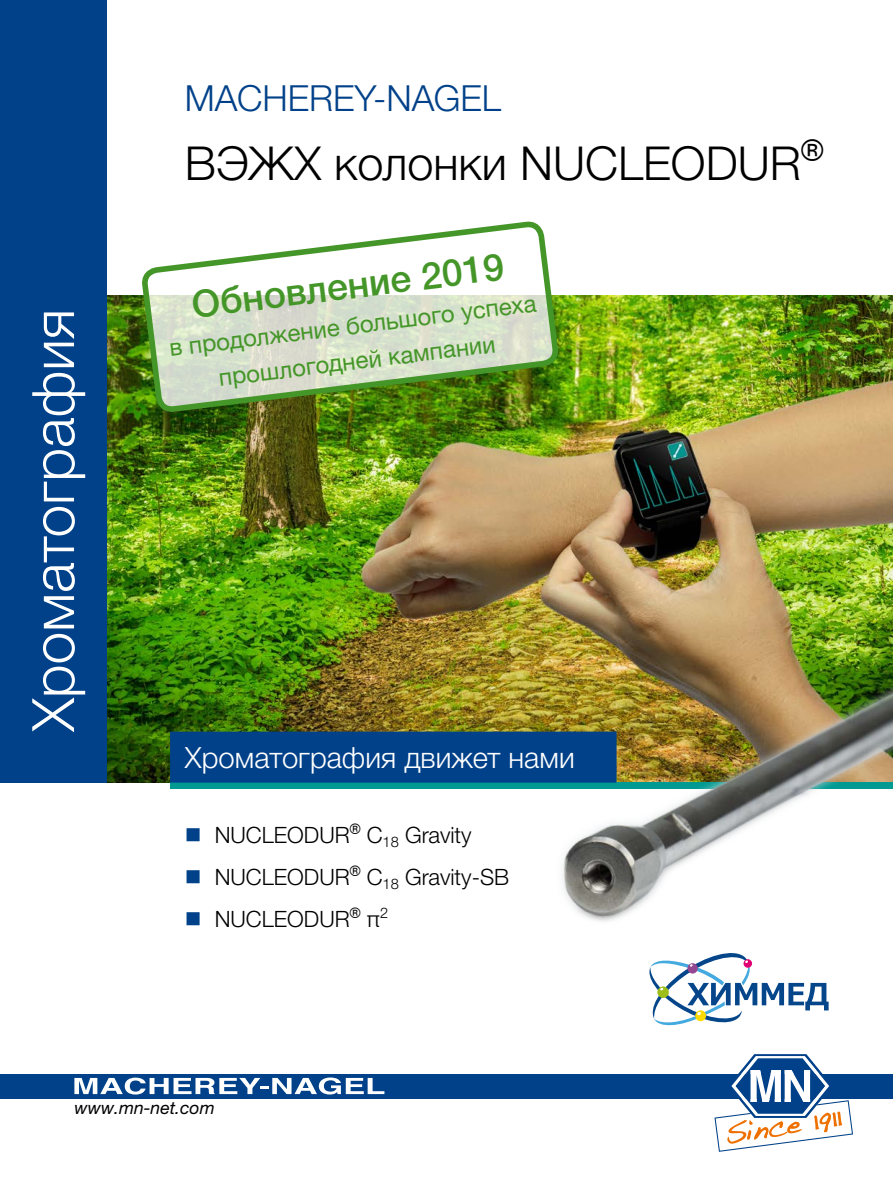
<style>
.page{position:relative;width:893px;height:1191px;background:#fff}
.page>*{position:absolute;margin:0;border:0;box-sizing:border-box;transform-origin:0 0}
.t1{font:300 58.5px "Helvetica Neue LTW1 G";color:#fff}
.t2{font:300 46.8px "Helvetica Neue LTW1 G";color:#000}
.t3{font:500 37.5px "Helvetica Neue LTW1 G";color:#459629}
.t4{font:300 36px "Helvetica Neue LTW1 G";color:#004189}
.t5{font:300 29.25px "Helvetica Neue LTW1 G";color:#fff}
.t6{font:24px/35.4px "Helvetica Neue LTW1 G";color:#459629;text-align:center}
.t7{font:300 22.5px "Helvetica Neue LTW1 G";color:#000}
.t8{font:italic 17.55px "Helvetica Neue LTW1 G";color:#000}
.s1{color:#004189}
</style>
<div class="page">
<img style="left:106px;top:296px;width:787px;height:486px">
<div style="left:170px;top:782px;width:723px;height:7px;background:#009a93"></div>
<div style="left:442px;top:1073px;width:451px;height:25px;background:#004189"></div>
<svg style="left:714px;top:1054px;width:139px;height:97px"></svg>
<div style="left:0;top:1073px;width:451px;height:25px;background:#004189"></div>
<svg style="left:74px;top:1077px;width:310px;height:17px"></svg>
<div style="left:0;top:0;width:106px;height:782px;background:#004189"></div>
<div style="left:170px;top:731px;width:447px;height:51px;background:#004189"></div>
<img style="left:536px;top:535px;width:357px;height:387px">
<svg style="left:649px;top:953px;width:180px;height:73px"></svg>
<img style="left:143px;top:223px;width:414px;height:266px">
<h1 class="t1" style="left:17px;top:731px;width:424px;rotate:-90deg">Хроматография</h1>
<h3 class="t4" style="left:185px;top:76px;width:318px">MACHEREY-NAGEL</h3>
<h2 class="t2" style="left:185px;top:135px;width:640px">ВЭЖХ колонки NUCLEODUR<sup>®</sup></h2>
<h3 class="t3" style="left:189px;top:282px;width:316px;rotate:-7deg">Обновление 2019</h3>
<p class="t6" style="left:167px;top:330px;width:371px;rotate:-7deg">в продолжение большого успеха прошлогодней кампании</p>
<h3 class="t5" style="left:185px;top:739px;width:391px">Хроматография движет нами</h3>
<p class="t7" style="left:185px;top:821px;width:288px"><span class="s1">■</span> NUCLEODUR<sup>®</sup> C<sub>18</sub> Gravity</p>
<p class="t7" style="left:185px;top:863px;width:326px"><span class="s1">■</span> NUCLEODUR<sup>®</sup> C<sub>18</sub> Gravity-SB</p>
<p class="t7" style="left:185px;top:905px;width:205px"><span class="s1">■</span> NUCLEODUR<sup>®</sup> π<sup>2</sup></p>
<p class="t8" style="left:74px;top:1097px;width:142px">www.mn-net.com</p>
<p class="t8" style="left:64px;top:1097px;width:142px">www.mn-net.com</p>
</div>
